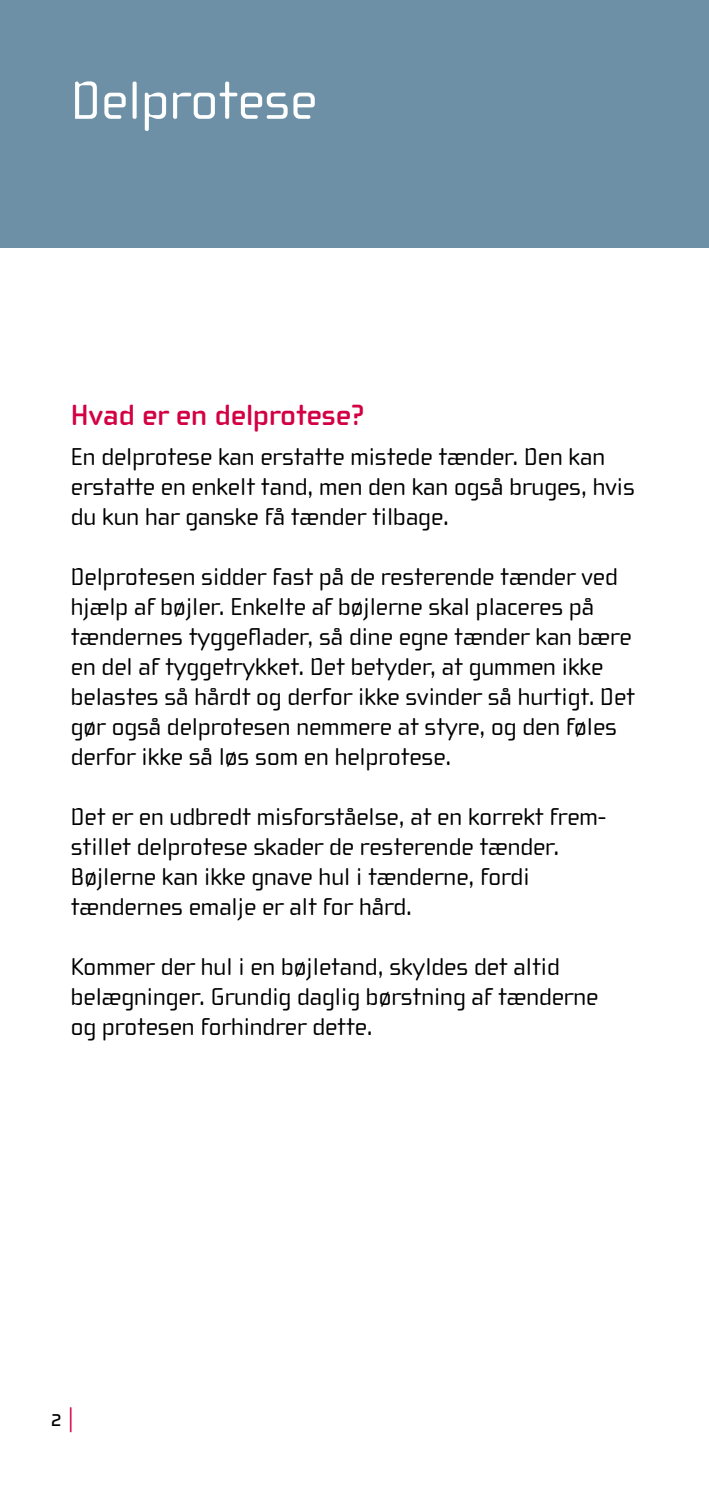
<style>
.page{position:relative;width:709px;height:1489px;background:#fff}
.page>*{position:absolute;margin:0;border:0;box-sizing:border-box;transform-origin:0 0}
.t1{font:55px "Cholla Wide OT";color:#fff}
.t2{font:700 30px "Cholla Wide OT";color:#d30043}
.t3{font:25px/30px "Cholla Wide OT";color:#000}
.t4{font:25px "Cholla Unicase OT";color:#d30043}
</style>
<div class="page">
<div style="left:0;top:0;width:709px;height:248px;background:#6d90a6"></div>
<h1 class="t1" style="left:71px;top:71px;width:247px">Delprotese</h1>
<p class="t2" style="left:71px;top:399px;width:295px">Hvad er en delprotese?</p>
<p class="t3" style="left:71px;top:442px;width:565px">En delprotese kan erstatte mistede tænder. Den kan erstatte en enkelt tand, men den kan også bruges, hvis du kun har ganske få tænder tilbage.</p>
<p class="t3" style="left:71px;top:562px;width:565px">Delprotesen sidder fast på de resterende tænder ved hjælp af bøjler. Enkelte af bøjlerne skal placeres på tændernes tyggeflader, så dine egne tænder kan bære en del af tyggetrykket. Det betyder, at gummen ikke belastes så hårdt og derfor ikke svinder så hurtigt. Det gør også delprotesen nemmere at styre, og den føles derfor ikke så løs som en helprotese.</p>
<p class="t3" style="left:71px;top:802px;width:537px">Det er en udbredt misforståelse, at en korrekt frem&shy;stillet delprotese skader de resterende tænder.<br>Bøjlerne kan ikke gnave hul i tænderne, fordi tændernes emalje er alt for hård.</p>
<p class="t3" style="left:71px;top:952px;width:529px">Kommer der hul i en bøjletand, skyldes det altid belægninger. Grundig daglig børstning af tænderne og protesen forhindrer dette.</p>
<p class="t4" style="left:68px;top:1403px;width:7px">|</p>
</div>
